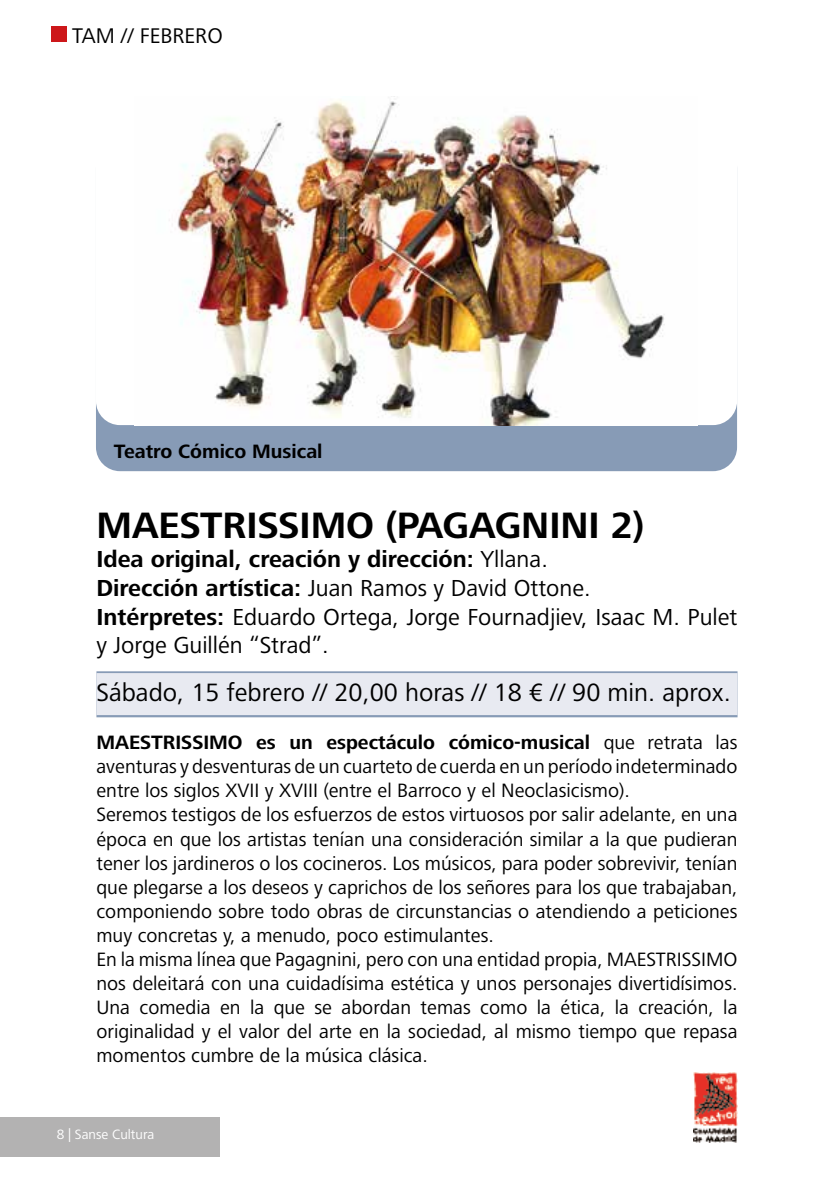
<style>
.page{position:relative;width:834px;height:1191px;background:#fff}
.page>*{position:absolute;margin:0;border:0;box-sizing:border-box;transform-origin:0 0}
.t1{font:700 38px "Frutiger Next LT";color:#000}
.t2{font:26px "Frutiger Next LT";color:#000}
.t3{font:24px/28.8px "Frutiger Next LT";color:#000}
.t4{font:22px "Frutiger Next LT";color:#000}
.t5{font:20px/24px "Frutiger Next LT";color:#000}
.t6{font:700 20px "Frutiger Next LT";color:#000}
.t7{font:14px "Frutiger Next LT";color:#fff}
.s1{font-weight:700}
</style>
<div class="page">
<div style="left:96px;top:671px;width:641px;height:46px;background:#879bb6"></div>
<div style="left:96px;top:673px;width:641px;height:42px;background:#e8eaf1"></div>
<div style="left:96px;top:144px;width:641px;height:327px;background:#879bb6;border-radius:24px"></div>
<div style="left:96px;top:96px;width:641px;height:329px;background:#fff;border-radius:24px"></div>
<img style="left:169px;top:96px;width:496px;height:329px">
<img style="left:693px;top:1072px;width:44px;height:70px">
<div style="left:0;top:1117px;width:219px;height:40px;background:#b3b2b2"></div>
<div style="left:51px;top:26px;width:16px;height:16px;background:#cd171a"></div>
<p class="t4" style="left:72px;top:23px;width:152px">TAM // feb rero</p>
<p class="t6" style="left:114px;top:440px;width:210px">Teatro Cómico Musical</p>
<h1 class="t1" style="left:96px;top:504px;width:549px">MAESTRISSIMO (PAGAGNINI 2)</h1>
<p class="t3" style="left:96px;top:544px;width:642px"><span class="s1">Idea original, creación y dirección:</span> Yllana.<br><span class="s1">Dirección artística:</span> Juan Ramos y David Ottone.<br><span class="s1">Intérpretes:</span> Eduardo Ortega, Jorge Fournadjiev, Isaac M. Pulet y Jorge Guillén “Strad”.</p>
<h2 class="t2" style="left:96px;top:678px;width:635px">Sábado, 15 febrero // 20,00 horas // 18 € // 90 min. aprox.</h2>
<p class="t5" style="left:96px;top:731px;width:642px"><span class="s1">MAESTRISSIMO es un espectáculo cómico-musical</span> que retrata las aventuras y desventuras de un cuarteto de cuerda en un período indeterminado entre los siglos XVII y XVIII (entre el Barroco y el Neoclasicismo).<br>Seremos testigos de los esfuerzos de estos virtuosos por salir adelante, en una época en que los artistas tenían una consideración similar a la que pudieran tener los jardineros o los cocineros. Los músicos, para poder sobrevivir, tenían que plegarse a los deseos y caprichos de los señores para los que trabajaban, componiendo sobre todo obras de circunstancias o atendiendo a peticiones muy concretas y, a menudo, poco estimulantes.<br>En la misma línea que Pagagnini, pero con una entidad propia, MAESTRISSI MO nos deleitará con una cuidadísima estética y unos personajes divertidísimos.<br>Una comedia en la que se abordan temas como la ética, la creación, la originalidad y el valor del arte en la sociedad, al mismo tiempo que repasa momentos cumbre de la música clásica.</p>
<p class="t7" style="left:57px;top:1127px;width:99px">8 | Sanse Cultura</p>
</div>
